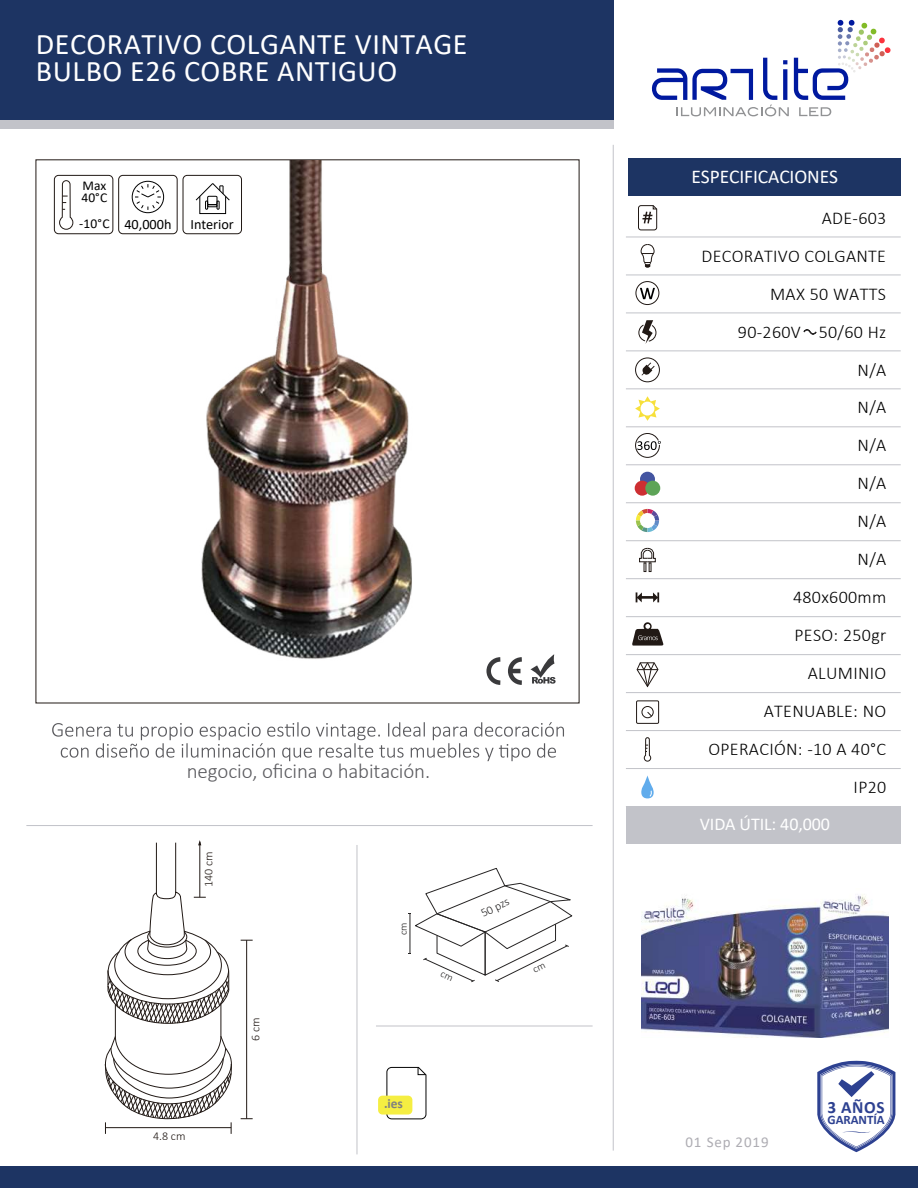
<style>
.page{position:relative;width:918px;height:1188px;background:#fff}
.page>*{position:absolute;margin:0;border:0;box-sizing:border-box;transform-origin:0 0}
.t1{font:30px/27px "Calibri";letter-spacing:.02em;color:#fff}
.t2{font:300 21px "Calibri";letter-spacing:-.005em;color:#5b5b5f}
.t3{font:19.5px "Calibri";letter-spacing:-.005em;color:#fff}
.t4{font:300 18px/38px "Calibri";letter-spacing:.02em;color:#000;text-align:right}
.t5{font:18px "Calibri";letter-spacing:-.005em;color:#fff}
.t6{font:700 17.25px "Calibri";color:#2d4191}
.t7{font:15px "Calibri";letter-spacing:.055em;color:#aeadb3}
.t8{font:14.25px "Calibri";color:#000}
.t9{font:13.5px/12px "Calibri";color:#000}
.t10{font:700 13.5px "Calibri";color:#7f8080}
.t11{font:700 12.9px "Calibri";letter-spacing:-.005em;color:#2d4191}
.t12{font:300 12px "Calibri";color:#211915}
.t13{font:300 12px "Calibri";color:#262424}
.t14{font:300 10.5px "Calibri";color:#262424}
.s1{font-size:13.5px}
</style>
<div class="page">
<div style="left:629px;top:158px;width:272px;height:38px;background:#1d3463"></div>
<div style="left:0;top:120px;width:613px;height:9px;background:#c2c3c9"></div>
<div style="left:0;top:0;width:613px;height:120px;background:#1d3463"></div>
<div style="left:0;top:1167px;width:918px;height:21px;background:#1d3463"></div>
<hr style="left:357px;top:845px;width:1px;height:309px;background:#c2c3c9">
<hr style="left:626px;top:768px;width:275px;height:1px;background:#c2c3c9">
<hr style="left:626px;top:730px;width:275px;height:1px;background:#c2c3c9">
<hr style="left:626px;top:806px;width:275px;height:1px;background:#c2c3c9">
<hr style="left:626px;top:692px;width:275px;height:1px;background:#c2c3c9">
<hr style="left:626px;top:654px;width:275px;height:1px;background:#c2c3c9">
<hr style="left:626px;top:616px;width:275px;height:1px;background:#c2c3c9">
<hr style="left:626px;top:578px;width:275px;height:1px;background:#c2c3c9">
<hr style="left:626px;top:540px;width:275px;height:1px;background:#c2c3c9">
<hr style="left:626px;top:502px;width:275px;height:1px;background:#c2c3c9">
<hr style="left:626px;top:464px;width:275px;height:1px;background:#c2c3c9">
<hr style="left:626px;top:426px;width:275px;height:1px;background:#c2c3c9">
<hr style="left:626px;top:388px;width:275px;height:1px;background:#c2c3c9">
<hr style="left:626px;top:350px;width:275px;height:1px;background:#c2c3c9">
<hr style="left:626px;top:313px;width:275px;height:1px;background:#c2c3c9">
<hr style="left:626px;top:275px;width:275px;height:1px;background:#c2c3c9">
<hr style="left:626px;top:237px;width:275px;height:1px;background:#c2c3c9">
<hr style="left:613px;top:145px;width:1px;height:1006px;background:#c2c3c9">
<hr style="left:26px;top:825px;width:567px;height:1px;background:#c2c3c9">
<hr style="left:376px;top:1026px;width:217px;height:1px;background:#c2c3c9">
<svg style="left:386px;top:1066px;width:41px;height:54px"></svg>
<div style="left:378px;top:1096px;width:34px;height:19px;background:#f5ee42;border-radius:4px"></div>
<svg style="left:652px;top:20px;width:239px;height:96px"></svg>
<svg style="left:52px;top:722px;width:512px;height:39px"></svg>
<div style="left:626px;top:807px;width:275px;height:37px;background:#c2c3c9"></div>
<svg style="left:638px;top:205px;width:19px;height:26px"></svg>
<svg style="left:641px;top:244px;width:13px;height:24px"></svg>
<div style="left:636px;top:281px;width:23px;height:24px;border:1px solid #211915;border-radius:50%"></div>
<svg style="left:640px;top:288px;width:15px;height:11px"></svg>
<svg style="left:639px;top:320px;width:17px;height:24px"></svg>
<div style="left:635px;top:358px;width:25px;height:24px;border:1px solid #211915;border-radius:50%"></div>
<svg style="left:642px;top:362px;width:13px;height:14px"></svg>
<svg style="left:635px;top:396px;width:25px;height:25px"></svg>
<svg style="left:635px;top:433px;width:26px;height:25px"></svg>
<div style="left:640px;top:472px;width:15px;height:15px;background:#4455a1;border-radius:50%"></div>
<div style="left:635px;top:481px;width:15px;height:15px;background:#cd2f32;border-radius:50%"></div>
<div style="left:645px;top:481px;width:15px;height:15px;background:#5da457;border-radius:50%"></div>
<svg style="left:635px;top:508px;width:25px;height:25px"></svg>
<svg style="left:639px;top:548px;width:17px;height:24px"></svg>
<svg style="left:636px;top:592px;width:23px;height:10px"></svg>
<svg style="left:632px;top:622px;width:32px;height:24px"></svg>
<svg style="left:637px;top:662px;width:21px;height:25px"></svg>
<div style="left:636px;top:701px;width:23px;height:23px;border:1px solid #211915"></div>
<div style="left:642px;top:706px;width:11px;height:12px;border:1px solid #211915;border-radius:50%"></div>
<svg style="left:647px;top:712px;width:5px;height:5px"></svg>
<svg style="left:644px;top:737px;width:7px;height:25px"></svg>
<svg style="left:641px;top:775px;width:13px;height:23px"></svg>
<svg style="left:486px;top:654px;width:70px;height:31px"></svg>
<div style="left:54px;top:175px;width:59px;height:59px;border:1px solid #211915;border-radius:4px"></div>
<svg style="left:59px;top:180px;width:14px;height:50px"></svg>
<div style="left:118px;top:175px;width:60px;height:59px;border:1px solid #211915;border-radius:4px"></div>
<div style="left:132px;top:181px;width:32px;height:32px;border:1px solid #000;border-radius:50%"></div>
<svg style="left:135px;top:184px;width:26px;height:26px"></svg>
<div style="left:183px;top:175px;width:59px;height:59px;border:1px solid #211915;border-radius:4px"></div>
<img style="left:188px;top:160px;width:240px;height:499px">
<img style="left:641px;top:895px;width:247px;height:143px">
<svg style="left:817px;top:1061px;width:79px;height:91px"></svg>
<svg style="left:803px;top:329px;width:14px;height:6px"></svg>
<hr style="left:156px;top:843px;width:1px;height:50px;background:#211915">
<hr style="left:175px;top:843px;width:1px;height:49px;background:#211915">
<hr style="left:246px;top:940px;width:1px;height:179px;background:#211915">
<svg style="left:241px;top:940px;width:12px;height:1px"></svg>
<svg style="left:241px;top:1118px;width:12px;height:1px"></svg>
<hr style="left:200px;top:842px;width:1px;height:55px;background:#211915">
<svg style="left:105px;top:892px;width:127px;height:242px"></svg>
<svg style="left:409px;top:868px;width:164px;height:114px"></svg>
<h1 class="t1" style="left:36px;top:30px;width:433px">DECORATIVO COLGANTE VINTAGE<br>BULBO E26 COBRE ANTIGUO</h1>
<p class="t9" style="left:82px;top:180px;width:27px">Max<br>40°C</p>
<p class="t8" style="left:79px;top:214px;width:94px"><span class="s1">-10°C</span> 40,000h</p>
<p class="t8" style="left:191px;top:214px;width:45px">Interior</p>
<p class="t2" style="left:187px;top:759px;width:245px">negocio, oficina o habitación.</p>
<p class="t12" style="left:201px;top:887px;width:37px;rotate:-90deg">140 cm</p>
<p class="t12" style="left:153px;top:1129px;width:34px">4.8 cm</p>
<p class="t12" style="left:248px;top:1041px;width:25px;rotate:-90deg">6 cm</p>
<p class="t14" style="left:397px;top:935px;width:14px;rotate:-90deg">cm</p>
<p class="t10" style="left:384px;top:1094px;width:20px">.ies</p>
<p class="t13" style="left:478px;top:907px;width:32px;rotate:-26deg">50 pzs</p>
<p class="t3" style="left:692px;top:163px;width:148px">ESPECIFICACIONES</p>
<p class="t4" style="left:701px;top:199px;width:186px">ADE-603<br>DECORATIVO COLGANTE<br>MAX 50 WATTS<br>90-260V 50/60 Hz<br>N/A<br>N/A<br>N/A<br>N/A<br>N/A<br>N/A<br>480x600mm<br>PESO: 250gr<br>ALUMINIO<br>ATENUABLE: NO<br>OPERACIÓN: -10 A 40°C<br>IP20</p>
<p class="t5" style="left:700px;top:812px;width:132px">VIDA ÚTIL: 40,000</p>
<p class="t7" style="left:686px;top:1132px;width:85px">01 Sep 2019</p>
<p class="t6" style="left:827px;top:1095px;width:59px">3 AÑOS</p>
<p class="t11" style="left:828px;top:1110px;width:59px">GARANTÍA</p>
</div>
